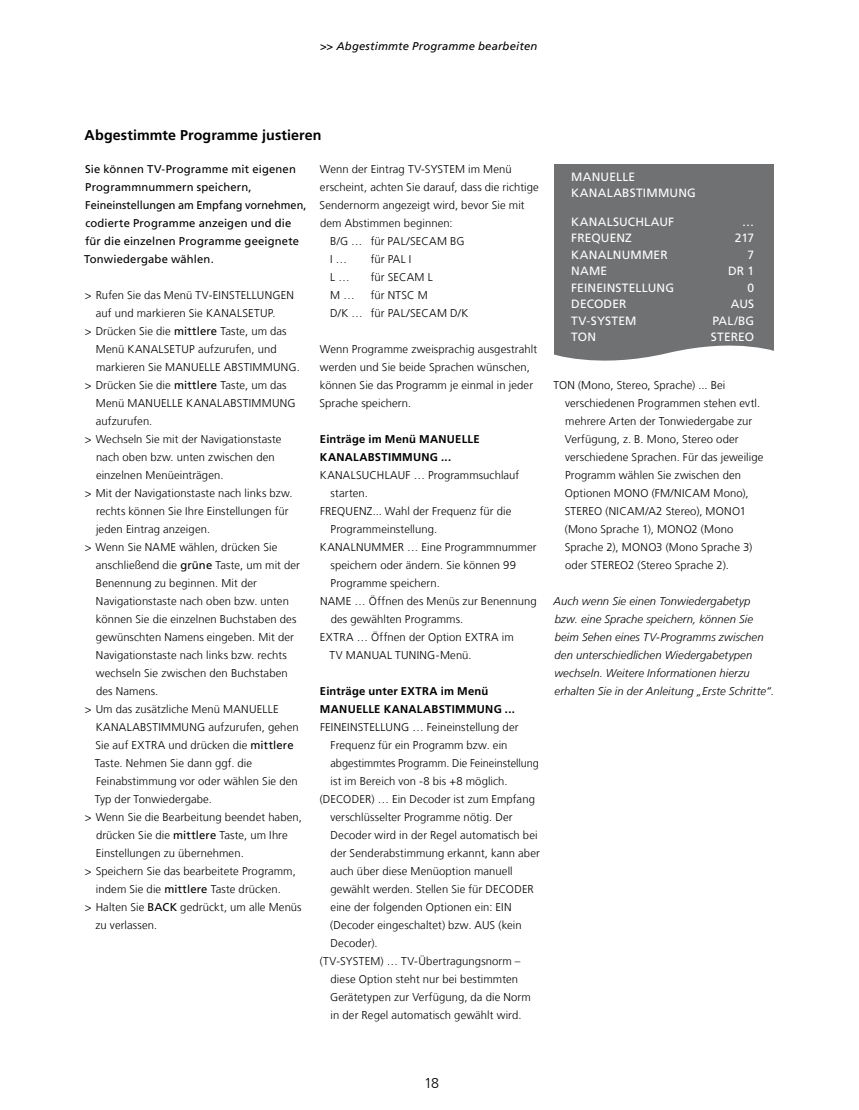
<style>
.page{position:relative;width:859px;height:1110px;background:#fff}
.page>*{position:absolute;margin:0;border:0;box-sizing:border-box;transform-origin:0 0}
.t1{font:700 14.25px "Frutiger LT Com";letter-spacing:.005em;color:#000}
.t2{font:300 14.25px "Frutiger LT Com";color:#000}
.t3{font:12px/16.5px "Frutiger LT Com";letter-spacing:.015em;color:#fff}
.t4{font:300 11.25px/18px "Frutiger LT Com";letter-spacing:.01em;color:#000}
.t5{font:italic 300 11.25px/18px "Frutiger LT Com";letter-spacing:.01em;color:#000}
.t6{font:11.25px/18px "Frutiger LT Com";letter-spacing:.01em;color:#000}
.t7{font:700 11.25px/18px "Frutiger LT Com";letter-spacing:.02em;color:#000}
.t8{font:italic 11.25px "Frutiger LT Com";letter-spacing:.015em;color:#000}
.s1{font-weight:400}
</style>
<div class="page">
<div style="left:554px;top:164px;width:220px;height:200px;background:#707172"></div>
<svg style="left:554px;top:345px;width:220px;height:19px"></svg>
<p class="t8" style="left:320px;top:39px;width:219px">&gt;&gt; Abgestimmte Programme bearbeiten</p>
<p class="t1" style="left:85px;top:126px;width:239px">Abgestimmte Programme justieren</p>
<p class="t6" style="left:84px;top:160px;width:224px">Sie können TV-Programme mit eigenen Programmnummern speichern, Feineinstellungen am Empfang vornehmen, codierte Programme anzeigen und die für die einzelnen Programme geeignete Tonwiedergabe wählen.</p>
<p class="t4" style="left:85px;top:286px;width:211px">&gt; Rufen Sie das Menü TV-EINSTELLUNGEN</p>
<p class="t4" style="left:96px;top:304px;width:181px">auf und markieren Sie KANALSETUP.</p>
<p class="t4" style="left:85px;top:322px;width:203px">&gt; Drücken Sie die <span class="s1">mittlere</span> Taste, um das</p>
<p class="t4" style="left:96px;top:340px;width:182px">Menü KANALSETUP aufzurufen, und</p>
<p class="t4" style="left:96px;top:358px;width:205px">markieren Sie MANUELLE ABSTIMMUNG.</p>
<p class="t4" style="left:85px;top:376px;width:203px">&gt; Drücken Sie die <span class="s1">mittlere</span> Taste, um das</p>
<p class="t4" style="left:96px;top:394px;width:201px">Menü MANUELLE KANALABSTIMMUNG</p>
<p class="t4" style="left:96px;top:412px;width:58px">aufzurufen.</p>
<p class="t4" style="left:85px;top:430px;width:198px">&gt; Wechseln Sie mit der Navigationstaste</p>
<p class="t4" style="left:96px;top:448px;width:180px">nach oben bzw. unten zwischen den</p>
<p class="t4" style="left:96px;top:466px;width:129px">einzelnen Menüeinträgen.</p>
<p class="t4" style="left:85px;top:484px;width:209px">&gt; Mit der Navigationstaste nach links bzw.</p>
<p class="t4" style="left:96px;top:502px;width:194px">rechts können Sie Ihre Einstellungen für</p>
<p class="t4" style="left:96px;top:520px;width:116px">jeden Eintrag anzeigen.</p>
<p class="t4" style="left:85px;top:538px;width:194px">&gt; Wenn Sie NAME wählen, drücken Sie</p>
<p class="t4" style="left:96px;top:556px;width:206px">anschließend die <span class="s1">grüne</span> Taste, um mit der</p>
<p class="t4" style="left:96px;top:574px;width:163px">Benennung zu beginnen. Mit der</p>
<p class="t4" style="left:96px;top:592px;width:194px">Navigationstaste nach oben bzw. unten</p>
<p class="t4" style="left:96px;top:610px;width:202px">können Sie die einzelnen Buchstaben des</p>
<p class="t4" style="left:96px;top:628px;width:200px">gewünschten Namens eingeben. Mit der</p>
<p class="t4" style="left:96px;top:646px;width:192px">Navigationstaste nach links bzw. rechts</p>
<p class="t4" style="left:96px;top:664px;width:193px">wechseln Sie zwischen den Buchstaben</p>
<p class="t4" style="left:96px;top:682px;width:64px">des Namens.</p>
<p class="t4" style="left:85px;top:700px;width:195px">&gt; Um das zusätzliche Menü MANUELLE</p>
<p class="t4" style="left:96px;top:718px;width:204px">KANALABSTIMMUNG aufzurufen, gehen</p>
<p class="t4" style="left:96px;top:736px;width:200px">Sie auf EXTRA und drücken die <span class="s1">mittlere</span></p>
<p class="t4" style="left:95px;top:754px;width:159px">Taste. Nehmen Sie dann ggf. die</p>
<p class="t4" style="left:96px;top:772px;width:203px">Feinabstimmung vor oder wählen Sie den</p>
<p class="t4" style="left:95px;top:790px;width:119px">Typ der Tonwiedergabe.</p>
<p class="t4" style="left:85px;top:808px;width:219px">&gt; Wenn Sie die Bearbeitung beendet haben,</p>
<p class="t4" style="left:96px;top:826px;width:193px">drücken Sie die <span class="s1">mittlere</span> Taste, um Ihre</p>
<p class="t4" style="left:96px;top:844px;width:149px">Einstellungen zu übernehmen.</p>
<p class="t4" style="left:85px;top:862px;width:213px">&gt; Speichern Sie das bearbeitete Programm,</p>
<p class="t4" style="left:96px;top:880px;width:186px">indem Sie die <span class="s1">mittlere</span> Taste drücken.</p>
<p class="t4" style="left:85px;top:898px;width:218px">&gt; Halten Sie <span class="s1">BACK</span> gedrückt, um alle Menüs</p>
<p class="t4" style="left:96px;top:916px;width:63px">zu verlassen.</p>
<p class="t4" style="left:320px;top:160px;width:194px">Wenn der Eintrag TV-SYSTEM im Menü</p>
<p class="t4" style="left:320px;top:178px;width:220px">erscheint, achten Sie darauf, dass die richtige</p>
<p class="t4" style="left:319px;top:196px;width:207px">Sendernorm angezeigt wird, bevor Sie mit</p>
<p class="t4" style="left:320px;top:214px;width:134px">dem Abstimmen beginnen:</p>
<p class="t4" style="left:330px;top:232px;width:136px">B/G … für PAL/SECAM BG</p>
<p class="t4" style="left:330px;top:250px;width:18px">I …</p>
<p class="t4" style="left:371px;top:250px;width:42px">für PAL I</p>
<p class="t4" style="left:330px;top:268px;width:21px">L …</p>
<p class="t4" style="left:371px;top:268px;width:63px">für SECAM L</p>
<p class="t4" style="left:330px;top:286px;width:26px">M …</p>
<p class="t4" style="left:330px;top:286px;width:139px;text-align:center">für NTSC M<br>D/K … für PAL/SECAM D/K</p>
<p class="t4" style="left:320px;top:340px;width:219px">Wenn Programme zweisprachig ausgestrahlt werden und Sie beide Sprachen wünschen, können Sie das Programm je einmal in jeder Sprache speichern.</p>
<p class="t7" style="left:320px;top:430px;width:161px">Einträge im Menü MANUELLE<br>KANALABSTIMMUNG ...</p>
<p class="t4" style="left:320px;top:466px;width:201px">KANALSUCHLAUF … Programmsuchlauf</p>
<p class="t4" style="left:331px;top:484px;width:39px">starten.</p>
<p class="t4" style="left:320px;top:502px;width:193px">FREQUENZ... Wahl der Frequenz für die</p>
<p class="t4" style="left:331px;top:520px;width:108px">Programmeinstellung.</p>
<p class="t4" style="left:320px;top:538px;width:218px">KANALNUMMER … Eine Programmnummer</p>
<p class="t4" style="left:331px;top:556px;width:187px">speichern oder ändern. Sie können 99</p>
<p class="t4" style="left:331px;top:574px;width:111px">Programme speichern.</p>
<p class="t4" style="left:320px;top:592px;width:218px">NAME … Öffnen des Menüs zur Benennung</p>
<p class="t4" style="left:331px;top:610px;width:134px">des gewählten Programms.</p>
<p class="t4" style="left:320px;top:628px;width:195px">EXTRA … Öffnen der Option EXTRA im</p>
<p class="t4" style="left:329px;top:646px;width:144px">TV MANUAL TUNING-Menü.</p>
<p class="t7" style="left:320px;top:682px;width:196px">Einträge unter EXTRA im Menü<br>MANUELLE KANALABSTIMMUNG ...</p>
<p class="t4" style="left:320px;top:718px;width:200px">FEINEINSTELLUNG … Feineinstellung der</p>
<p class="t4" style="left:331px;top:736px;width:178px">Frequenz für ein Programm bzw. ein</p>
<p class="t4" style="left:330px;top:754px;width:210px">abgestimmtes Programm. Die Feineinstellung</p>
<p class="t4" style="left:331px;top:772px;width:179px">ist im Bereich von -8 bis +8 möglich.</p>
<p class="t4" style="left:320px;top:790px;width:217px">(DECODER) … Ein Decoder ist zum Empfang</p>
<p class="t4" style="left:331px;top:808px;width:183px">verschlüsselter Programme nötig. Der</p>
<p class="t4" style="left:331px;top:826px;width:209px">Decoder wird in der Regel automatisch bei</p>
<p class="t4" style="left:331px;top:844px;width:211px">der Senderabstimmung erkannt, kann aber</p>
<p class="t4" style="left:330px;top:862px;width:184px">auch über diese Menüoption manuell</p>
<p class="t4" style="left:330px;top:880px;width:205px">gewählt werden. Stellen Sie für DECODER</p>
<p class="t4" style="left:331px;top:898px;width:183px">eine der folgenden Optionen ein: EIN</p>
<p class="t4" style="left:330px;top:916px;width:193px">(Decoder eingeschaltet) bzw. AUS (kein</p>
<p class="t4" style="left:331px;top:934px;width:48px">Decoder).</p>
<p class="t4" style="left:320px;top:952px;width:202px">(TV-SYSTEM) … TV-Übertragungsnorm –</p>
<p class="t4" style="left:331px;top:970px;width:189px">diese Option steht nur bei bestimmten</p>
<p class="t4" style="left:330px;top:988px;width:202px">Gerätetypen zur Verfügung, da die Norm</p>
<p class="t4" style="left:331px;top:1006px;width:192px">in der Regel automatisch gewählt wird.</p>
<p class="t3" style="left:571px;top:168px;width:126px">MANUELLE<br>KANALABSTIMMUNG</p>
<p class="t3" style="left:571px;top:213px;width:105px">KANALSUCHLAUF</p>
<p class="t3" style="left:742px;top:213px;width:13px">…</p>
<p class="t3" style="left:571px;top:230px;width:62px">FREQUENZ</p>
<p class="t3" style="left:735px;top:230px;width:21px">217</p>
<p class="t3" style="left:571px;top:246px;width:98px">KANALNUMMER</p>
<p class="t3" style="left:748px;top:246px;width:8px">7</p>
<p class="t3" style="left:571px;top:263px;width:38px">NAME</p>
<p class="t3" style="left:728px;top:263px;width:28px">DR 1</p>
<p class="t3" style="left:571px;top:279px;width:104px">FEINEINSTELLUNG</p>
<p class="t3" style="left:748px;top:279px;width:8px">0</p>
<p class="t3" style="left:571px;top:296px;width:57px">DECODER</p>
<p class="t3" style="left:731px;top:296px;width:25px">AUS</p>
<p class="t3" style="left:571px;top:312px;width:67px">TV-SYSTEM</p>
<p class="t3" style="left:712px;top:312px;width:43px">PAL/BG</p>
<p class="t3" style="left:571px;top:329px;width:26px">TON</p>
<p class="t3" style="left:711px;top:329px;width:45px">STEREO</p>
<p class="t4" style="left:565px;top:376px;width:200px;text-indent:-11px">TON (Mono, Stereo, Sprache) ... Bei verschiedenen Programmen stehen evtl. mehrere Arten der Tonwiedergabe zur Verfügung, z. B. Mono, Stereo oder verschiedene Sprachen. Für das jeweilige Programm wählen Sie zwischen den Optionen MONO (FM/NICAM Mono), STEREO (NICAM/A2 Stereo), MONO1 (Mono Sprache 1), MONO2 (Mono Sprache 2), MONO3 (Mono Sprache 3) oder STEREO2 (Stereo Sprache 2).</p>
<p class="t5" style="left:554px;top:592px;width:222px">Auch wenn Sie einen Tonwiedergabetyp bzw. eine Sprache speichern, können Sie beim Sehen eines TV-Programms zwischen den unterschiedlichen Wiedergabetypen wechseln. Weitere Informationen hierzu erhalten Sie in der Anleitung „Erste Schritte“.</p>
<p class="t2" style="left:424px;top:1074px;width:17px">18</p>
</div>
